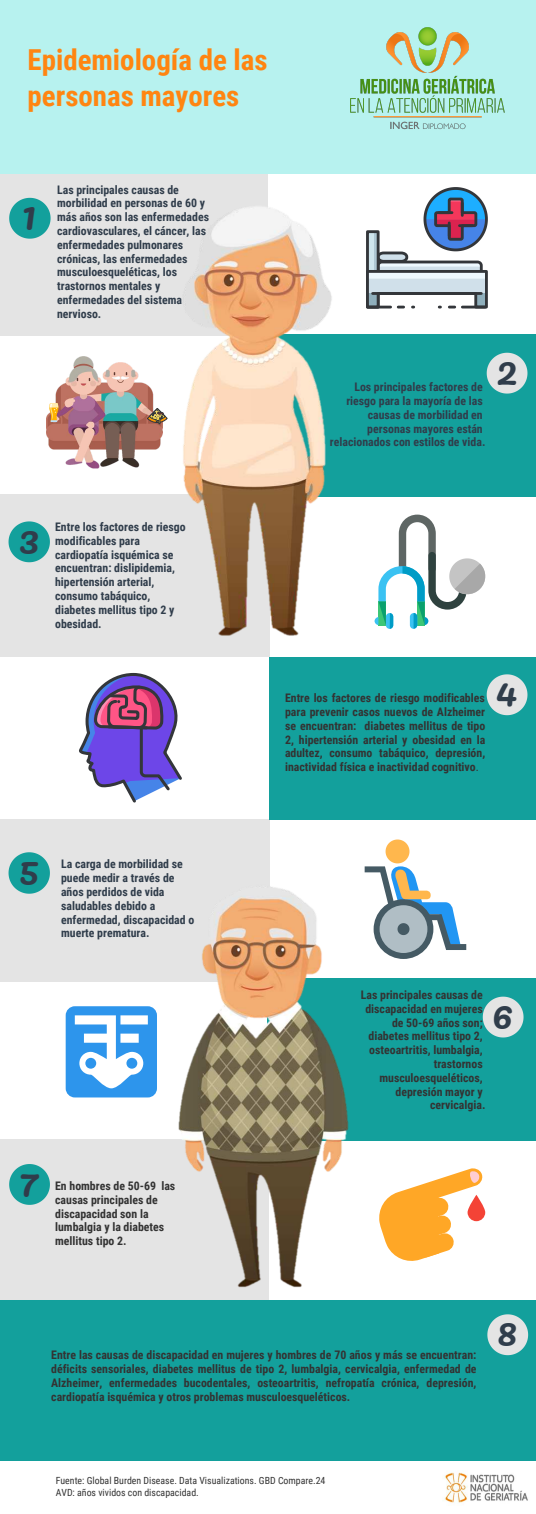
<style>
.page{position:relative;width:536px;height:1514px;background:#fff}
.page>*{position:absolute;margin:0;border:0;box-sizing:border-box;transform-origin:0 0}
.t1{font:38.68px "Pacifico";color:#303d4b}
.t2{font:700 28.88px/35.4px "Roboto Condensed";color:#ff8511}
.t3{font:700 11.81px/13.8px "Roboto Condensed";color:#333;text-align:justify}
.t4{font:700 11.81px/13.8px "Roboto Condensed";color:#303d4b}
.t5{font:9.8px/11.8px "Roboto Condensed";color:#333}
.s1{font-weight:400}
</style>
<div class="page">
<div style="left:0;top:1139px;width:268px;height:161px;background:#e4e4e4"></div>
<div style="left:0;top:819px;width:269px;height:162px;background:#e4e4e4"></div>
<div style="left:267px;top:978px;width:269px;height:163px;background:#13a09c"></div>
<div style="left:0;top:495px;width:270px;height:162px;background:#e4e4e4"></div>
<div style="left:268px;top:335px;width:268px;height:162px;background:#13a09c"></div>
<div style="left:0;top:173px;width:268px;height:162px;background:#e4e4e4"></div>
<div style="left:0;top:0;width:536px;height:173px;background:#b7f2ef"></div>
<svg style="left:486px;top:353px;width:41px;height:40px"></svg>
<div style="left:269px;top:657px;width:267px;height:162px;background:#13a09c"></div>
<svg style="left:9px;top:198px;width:42px;height:41px"></svg>
<svg style="left:9px;top:521px;width:41px;height:41px"></svg>
<svg style="left:9px;top:852px;width:41px;height:42px"></svg>
<svg style="left:486px;top:674px;width:41px;height:41px"></svg>
<svg style="left:482px;top:996px;width:41px;height:41px"></svg>
<svg style="left:9px;top:1164px;width:41px;height:41px"></svg>
<img style="left:350px;top:27px;width:155px;height:103px">
<img style="left:159px;top:207px;width:203px;height:429px">
<img style="left:166px;top:873px;width:183px;height:422px">
<div style="left:0;top:1300px;width:536px;height:161px;background:#13a09c"></div>
<svg style="left:487px;top:1314px;width:41px;height:41px"></svg>
<img style="left:443px;top:1471px;width:85px;height:32px">
<svg style="left:366px;top:187px;width:122px;height:121px"></svg>
<img style="left:47px;top:356px;width:115px;height:113px">
<svg style="left:147px;top:408px;width:20px;height:16px"></svg>
<svg style="left:49px;top:403px;width:9px;height:19px"></svg>
<svg style="left:374px;top:514px;width:111px;height:115px"></svg>
<svg style="left:66px;top:1006px;width:91px;height:91px"></svg>
<svg style="left:79px;top:673px;width:103px;height:130px"></svg>
<svg style="left:364px;top:839px;width:102px;height:120px"></svg>
<svg style="left:379px;top:1168px;width:104px;height:93px"></svg>
<svg style="left:467px;top:1195px;width:18px;height:26px"></svg>
<h2 class="t2" style="left:28px;top:41px;width:241px">Epidemiología de las personas mayores</h2>
<h1 class="t1" style="left:22px;top:194px;width:16px">1</h1>
<p class="t4" style="left:57px;top:182px;width:153px">Las principales causas de morbilidad en personas de 60 y más años son las enfermedades cardiovasculares, el cáncer, las enfermedades pulmonares crónicas, las enfermedades musculoesqueléticas, los trastornos mentales y enfermedades del sistema nervioso.</p>
<p class="t4" style="left:330px;top:380px;width:157px;text-align:right">Los principales factores de riesgo para la mayoría de las causas de morbilidad en personas mayores están relacionados con estilos de vida.</p>
<h1 class="t1" style="left:496px;top:349px;width:23px">2</h1>
<h1 class="t1" style="left:19px;top:518px;width:22px">3</h1>
<p class="t4" style="left:55px;top:519px;width:132px">Entre los factores de riesgo modificables para cardiopatía isquémica se encuentran: dislipidemia, hipertensión arterial, consumo tabáquico, diabetes mellitus tipo 2 y obesidad.</p>
<p class="t3" style="left:285px;top:691px;width:202px">Entre los factores de riesgo modificables para prevenir casos nuevos de Alzheimer se encuentran: diabetes mellitus de tipo 2, hipertensión arterial y obesidad en la adultez, consumo tabáquico, depresión, inactividad física e inactividad cognitivo<span class="s1">.</span></p>
<h1 class="t1" style="left:495px;top:670px;width:24px">4</h1>
<h1 class="t1" style="left:19px;top:849px;width:22px">5</h1>
<p class="t4" style="left:61px;top:857px;width:135px">La carga de morbilidad se puede medir a través de años perdidos de vida saludables debido a enfermedad, discapacidad o muerte prematura.</p>
<h1 class="t1" style="left:19px;top:1161px;width:21px">7</h1>
<p class="t3" style="left:55px;top:1178px;width:122px;text-align:left">En hombres de 50-69 las causas principales de discapacidad son la lumbalgia y la diabetes mellitus tipo 2.</p>
<p class="t3" style="left:361px;top:987px;width:126px;text-align:right">Las principales causas de discapacidad en mujeres de 50-69 años son; diabetes mellitus tipo 2, osteoartritis, lumbalgia, trastornos musculoesqueléticos, depresión mayor y cervicalgia.</p>
<h1 class="t1" style="left:492px;top:992px;width:22px">6</h1>
<p class="t3" style="left:51px;top:1348px;width:426px">Entre las causas de discapacidad en mujeres y hombres de 70 años y más se encuentran: déficits sensoriales, diabetes mellitus de tipo 2, lumbalgia, cervicalgia, enfermedad de Alzheimer, enfermedades bucodentales, osteoartritis, nefropatía crónica, depresión, cardiopatía isquémica y otros problemas musculoesqueléticos.</p>
<h1 class="t1" style="left:497px;top:1310px;width:21px">8</h1>
<p class="t5" style="left:56px;top:1474px;width:271px">Fuente: Global Burden Disease. Data Visualizations. GBD Compare.24<br>AVD: años vividos con discapacidad.</p>
</div>
